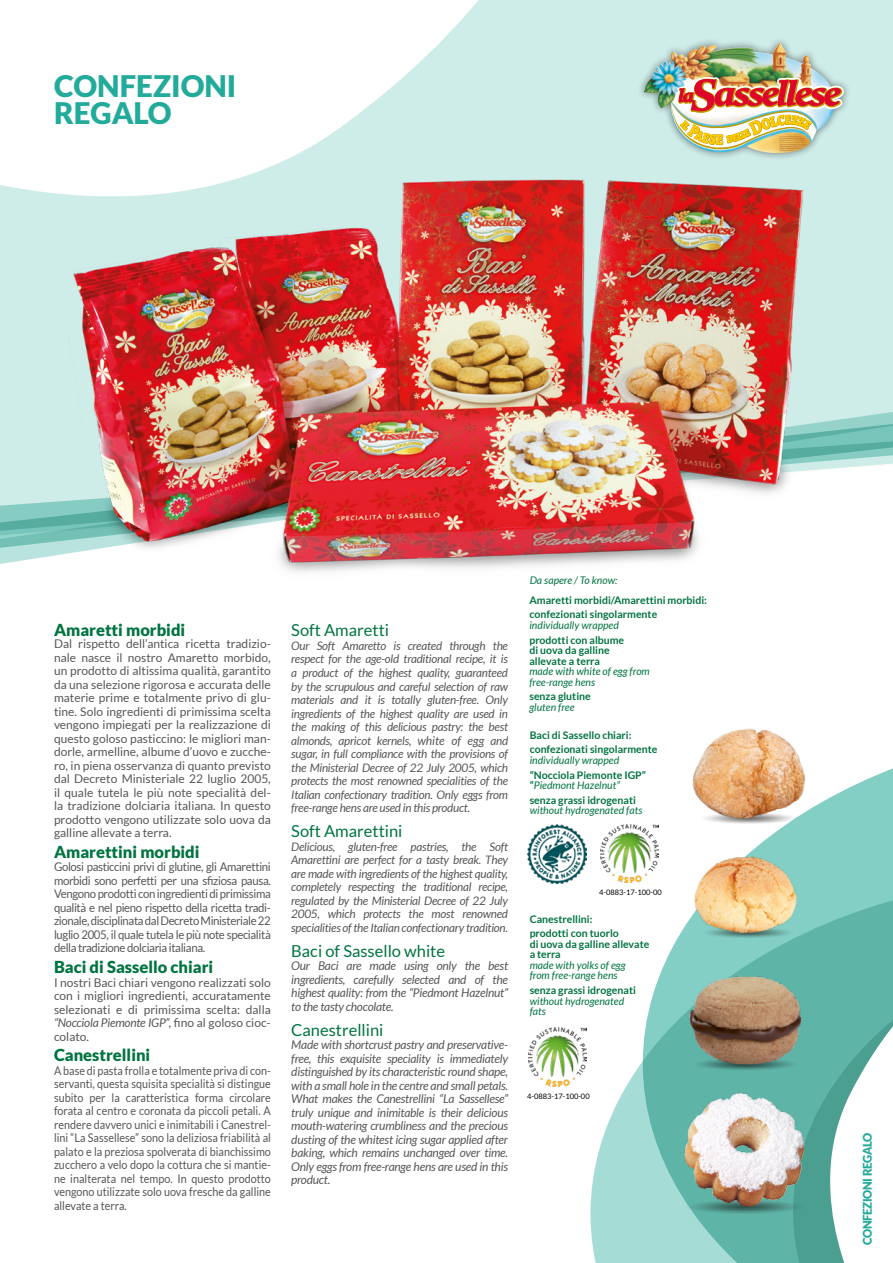
<style>
.page{position:relative;width:893px;height:1263px;background:#fff}
.page>*{position:absolute;margin:0;border:0;box-sizing:border-box;transform-origin:0 0}
.t1{font:900 29.7px/27px "Lato";color:#22aa9a}
.t2{font:900 16.5px "Lato";color:#007440}
.t3{font:16.5px "Lato";color:#007440}
.t4{font:12px/13.5px "Lato";color:#575756;text-align:justify}
.t5{font:italic 12px/13.5px "Lato";letter-spacing:-.02em;color:#575756;text-align:justify}
.t6{font:12px/13.5px "Lato";color:#575756;text-align:justify;scale:.9 1}
.t7{font:12px/13.5px "Lato";color:#575756;text-align:justify;scale:.95 1}
.t8{font:900 12px "Lato";letter-spacing:-.025em;color:#22aa9a;scale:.95 1}
.t9{font:italic 11.7px/13.5px "Lato";letter-spacing:-.02em;color:#575756;text-align:justify}
.t10{font:700 10.5px/10.5px "Lato";color:#007440}
.t11{font:italic 10.5px/10.5px "Lato";color:#007440}
.t12{font:7.5px "Lato";color:#000}
.s1{font-style:italic}
.s2{font-size:12px}
.s3{font-weight:400;font-style:italic}
</style>
<div class="page">
<svg style="left:776px;top:768px;width:117px;height:107px;fill:#83cfc6"></svg>
<svg style="left:590px;top:875px;width:303px;height:388px"></svg>
<svg style="left:793px;top:912px;width:100px;height:351px"></svg>
<div style="left:0;top:0;width:893px;height:408px;background:#ceece8"></div>
<svg style="left:0;top:0;width:554px;height:259px"></svg>
<svg style="left:0;top:408px;width:893px;height:156px"></svg>
<img style="left:681px;top:950px;width:133px;height:126px">
<div style="left:636px;top:35px;width:216px;height:126px;background:#000;opacity:.5"></div>
<img style="left:643px;top:43px;width:192px;height:110px">
<img style="left:671px;top:69px;width:173px;height:84px">
<img style="left:528px;top:1028px;width:58px;height:58px">
<img style="left:601px;top:824px;width:58px;height:59px">
<img style="left:692px;top:728px;width:117px;height:101px">
<img style="left:673px;top:1079px;width:149px;height:142px">
<img style="left:687px;top:832px;width:118px;height:111px">
<img style="left:68px;top:159px;width:748px;height:413px">
<img style="left:528px;top:824px;width:59px;height:59px">
<h1 class="t1" style="left:54px;top:72px;width:184px">CONFEZIONI<br>REGALO</h1>
<h2 class="t2" style="left:54px;top:620px;width:133px">Amaretti morbidi</h2>
<p class="t4" style="left:54px;top:637px;width:218px">Dal rispetto dell’antica ricetta tradizio&shy;nale nasce il nostro Amaretto morbido, un prodotto di altissima qualità, garantito da una selezione rigorosa e accurata delle materie prime e totalmente privo di glu&shy;tine. Solo ingredienti di primissima scelta vengono impiegati per la realizzazione di questo goloso pasticcino: le migliori man&shy;dorle, armelline, albume d’uovo e zucche&shy;ro, in piena osservanza di quanto previsto dal Decreto Ministeriale 22 luglio 2005, il quale tutela le più note specialità del&shy;la tradizione dolciaria italiana. In questo prodotto vengono utilizzate solo uova da galline allevate a terra.</p>
<h2 class="t2" style="left:54px;top:842px;width:147px">Amarettini morbidi</h2>
<p class="t7" style="left:54px;top:860px;width:230px">Golosi pasticcini privi di glutine, gli Amarettini morbidi sono perfetti per una sfiziosa pausa.<br>Vengono prodotti con ingredienti di primissima qualità e nel pieno rispetto della ricetta tradi&shy;zionale, disciplinata dal Decreto Ministeriale 22 luglio 2005, il quale tutela le più note specialità della tradizione dolciaria italiana.</p>
<h2 class="t2" style="left:54px;top:957px;width:161px">Baci di Sassello chiari</h2>
<p class="t4" style="left:54px;top:975px;width:218px">I nostri Baci chiari vengono realizzati solo con i migliori ingredienti, accuratamente selezionati e di primissima scelta: dalla <span class="s1">“Nocciola Piemonte IGP”,</span> fino al goloso cioc&shy;colato.</p>
<h2 class="t2" style="left:54px;top:1046px;width:98px">Canestrellini</h2>
<p class="t6" style="left:54px;top:1064px;width:242px">A base di pasta frolla e totalmente priva di con&shy;servanti, questa squisita specialità si distingue subito per la caratteristica forma circolare forata al centro e coronata da piccoli petali. A rendere davvero unici e inimitabili i Canestrel&shy;lini “La Sassellese” sono la deliziosa friabilità al palato e la preziosa spolverata di bianchissimo zucchero a velo dopo la cottura che si mantie&shy;ne inalterata nel tempo. In questo prodotto vengono utilizzate solo uova fresche da galline allevate a terra.</p>
<h2 class="t3" style="left:291px;top:621px;width:99px">Soft Amaretti</h2>
<p class="t9" style="left:291px;top:639px;width:218px">Our Soft Amaretto is created through the respect for the age-old traditional recipe, it is a product of the highest quality, guaranteed by the scrupulous and careful selection of raw materials and it is totally gluten-free. Only ingredients of the highest quality are used in the making of this delicious pastry: the best almonds, apricot kernels, <span class="s2">white of egg</span> and sugar, in full compliance with the provisions of the Ministerial Decree of 22 July 2005, which protects the most renowned specialities of the Italian confectionary tradition. Only eggs from free-range hens are used in this product.</p>
<h2 class="t3" style="left:291px;top:822px;width:113px">Soft Amarettini</h2>
<p class="t9" style="left:291px;top:840px;width:218px">Delicious, gluten-free pastries, the Soft Amarettini are perfect for a tasty break. They are made with ingredients of the highest quality, completely respecting the traditional recipe, regulated by the Ministerial Decree of 22 July 2005, which protects the most renowned specialities of the Italian confectionary tradition.</p>
<h2 class="t3" style="left:291px;top:941px;width:155px">Baci of Sassello white</h2>
<p class="t5" style="left:291px;top:959px;width:218px">Our Baci are made using only the best ingredients, carefully selected and of the highest quality: from the “Piedmont Hazelnut” to the tasty chocolate.</p>
<h2 class="t3" style="left:291px;top:1020px;width:94px">Canestrellini</h2>
<p class="t5" style="left:291px;top:1038px;width:218px">Made with shortcrust pastry and preservative&shy;free, this exquisite speciality is immediately distinguished by its characteristic round shape, with a small hole in the centre and small petals.<br>What makes the Canestrellini “La Sassellese” truly unique and inimitable is their delicious mouth-watering crumbliness and the precious dusting of the whitest icing sugar applied after baking, which remains unchanged over time.<br>Only eggs from free-range hens are used in this product.</p>
<p class="t11" style="left:530px;top:575px;width:89px">Da sapere / To know:</p>
<p class="t10" style="left:529px;top:592px;width:179px;line-height:14.7px">Amaretti morbidi/Amarettini morbidi: confezionati singolarmente</p>
<p class="t11" style="left:529px;top:620px;width:91px">individually wrapped</p>
<p class="t10" style="left:529px;top:634px;width:96px">prodotti con albume di uova da galline allevate a terra</p>
<p class="t11" style="left:529px;top:666px;width:122px">made with white of egg from free-range hens</p>
<p class="t10" style="left:529px;top:691px;width:63px">senza glutine</p>
<p class="t11" style="left:529px;top:702px;width:47px">gluten free</p>
<p class="t10" style="left:530px;top:727px;width:129px;line-height:14.7px">Baci di Sassello chiari: confezionati singolarmente</p>
<p class="t11" style="left:530px;top:755px;width:91px">individually wrapped</p>
<p class="t10" style="left:530px;top:769px;width:118px">“Nocciola Piemonte IGP” “<span class="s3">Piedmont Hazelnut”</span></p>
<p class="t10" style="left:530px;top:795px;width:108px">senza grassi idrogenati</p>
<p class="t11" style="left:530px;top:806px;width:114px">without hydrogenated fats</p>
<p class="t12" style="left:599px;top:888px;width:64px">4-0883-17-100-00</p>
<p class="t10" style="left:530px;top:911px;width:91px;line-height:14.7px">Canestrellini: prodotti con tuorlo</p>
<p class="t10" style="left:530px;top:939px;width:121px">di uova da galline allevate a terra</p>
<p class="t11" style="left:530px;top:960px;width:97px">made with yolks of egg from free-range hens</p>
<p class="t10" style="left:530px;top:985px;width:108px">senza grassi idrogenati</p>
<p class="t11" style="left:530px;top:996px;width:96px">without hydrogenated fats</p>
<p class="t12" style="left:527px;top:1092px;width:64px">4-0883-17-100-00</p>
<p class="t8" style="left:860px;top:1245px;width:120px;rotate:-90deg">CONFEZIONI REGALO</p>
</div>
